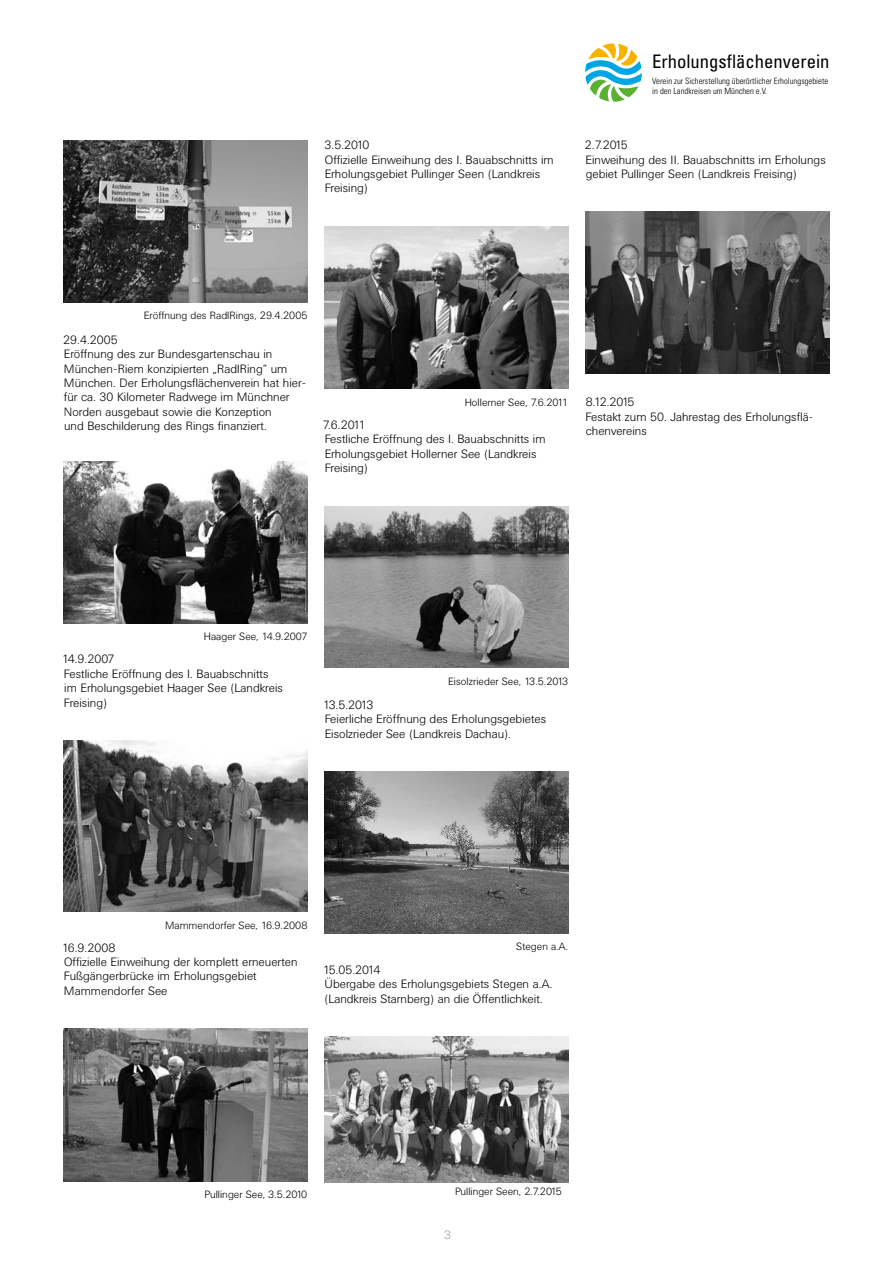
<style>
.page{position:relative;width:893px;height:1263px;background:#fff}
.page>*{position:absolute;margin:0;border:0;box-sizing:border-box;transform-origin:0 0}
.t1{font:condensed 18.6px "Univers";color:#000}
.t2{font:300 12px/14.4px "Univers BQ";color:#000}
.t3{font:300 12px "Univers BQ";color:#9d9d9c}
.t4{font:300 10.5px "Univers BQ";color:#000}
.t5{font:300 condensed 8.7px/10.4px "Univers";color:#000}
</style>
<div class="page">
<svg style="left:585px;top:43px;width:57px;height:59px"></svg>
<img style="left:64px;top:462px;width:244px;height:161px">
<img style="left:63px;top:741px;width:244px;height:170px">
<img style="left:63px;top:1028px;width:245px;height:153px">
<img style="left:64px;top:140px;width:243px;height:162px">
<img style="left:325px;top:227px;width:243px;height:161px">
<img style="left:325px;top:506px;width:243px;height:162px">
<img style="left:325px;top:771px;width:243px;height:162px">
<img style="left:325px;top:1036px;width:243px;height:147px">
<img style="left:585px;top:212px;width:244px;height:162px">
<p class="t2" style="left:325px;top:138px;width:231px">3.5.2010<br>Offizielle Einweihung des I. Bauabschnitts im<br>Erholungsgebiet Pullinger Seen (Landkreis<br>Freising)</p>
<h1 class="t1" style="left:652px;top:49px;width:179px">Erholungsflächenverein</h1>
<p class="t5" style="left:652px;top:75px;width:178px">Verein zur Sicherstellung überörtlicher Erholungsgebiete in den Landkreisen um München e.V.</p>
<p class="t2" style="left:585px;top:138px;width:242px">2.7.2015<br>Einweihung des II. Bauabschnitts im Erholungs gebiet Pullinger Seen (Landkreis Freising)</p>
<p class="t4" style="left:144px;top:310px;width:165px">Eröffnung des RadlRings, 29.4.2005</p>
<p class="t2" style="left:63px;top:333px;width:245px">29.4.2005<br>Eröffnung des zur Bundesgartenschau in München-Riem konzipierten „RadlRing“ um München. Der Erholungsflächenverein hat hier&shy;für ca. 30 Kilometer Radwege im Münchner Norden ausgebaut sowie die Konzeption<br>und Beschilderung des Rings finanziert.</p>
<p class="t4" style="left:465px;top:396px;width:105px">Hollerner See, 7.6.2011</p>
<p class="t2" style="left:323px;top:418px;width:224px">7.6.2011<br>Festliche Eröffnung des I. Bauabschnitts im<br>Erholungsgebiet Hollerner See (Landkreis<br>Freising)</p>
<p class="t2" style="left:586px;top:395px;width:229px">8.12.2015<br>Festakt zum 50. Jahrestag des Erholungsflä&shy;chenvereins</p>
<p class="t4" style="left:204px;top:631px;width:105px">Haager See, 14.9.2007</p>
<p class="t2" style="left:62px;top:652px;width:222px">14.9.2007<br>Festliche Eröffnung des I. Bauabschnitts<br>im Erholungsgebiet Haager See (Landkreis<br>Freising)</p>
<p class="t4" style="left:448px;top:675px;width:122px">Eisolzrieder See, 13.5.2013</p>
<p class="t2" style="left:323px;top:698px;width:225px">13.5.2013<br>Feierliche Eröffnung des Erholungsgebietes<br>Eisolzrieder See (Landkreis Dachau).</p>
<p class="t4" style="left:165px;top:919px;width:144px">Mammendorfer See, 16.9.2008</p>
<p class="t2" style="left:62px;top:940px;width:237px">16.9.2008<br>Offizielle Einweihung der komplett erneuerten<br>Fußgängerbrücke im Erholungsgebiet<br>Mammendorfer See</p>
<p class="t4" style="left:516px;top:941px;width:54px">Stegen a.A.</p>
<p class="t2" style="left:323px;top:963px;width:231px">15.05.2014<br>Übergabe des Erholungsgebiets Stegen a.A. (Landkreis Starnberg) an die Öffentlichkeit.</p>
<p class="t4" style="left:205px;top:1189px;width:104px">Pullinger See, 3.5.2010</p>
<p class="t4" style="left:455px;top:1185px;width:108px">Pullinger Seen, 2.7.2015</p>
<p class="t3" style="left:444px;top:1228px;width:8px">3</p>
</div>
